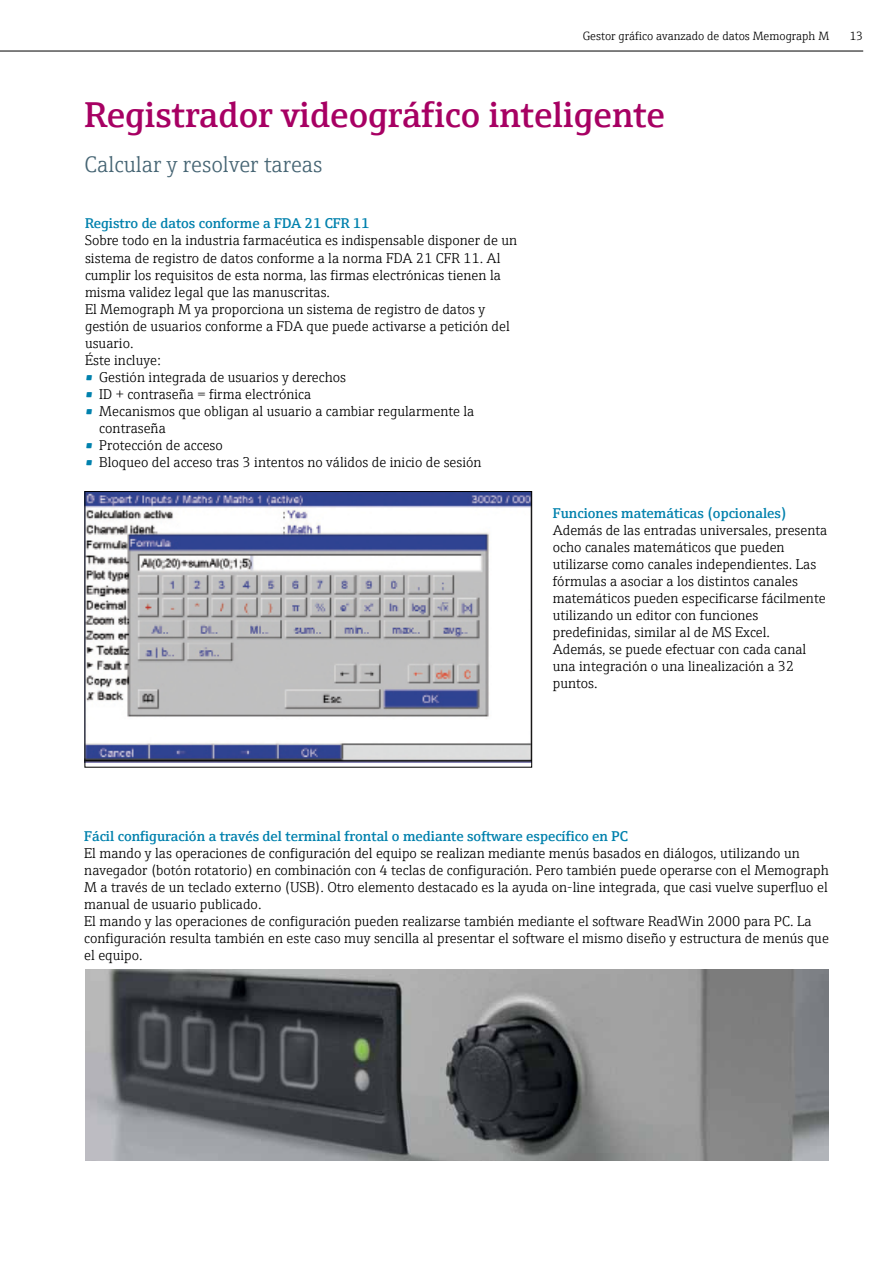
<style>
.page{position:relative;width:893px;height:1263px;background:#fff}
.page>*{position:absolute;margin:0;border:0;box-sizing:border-box;transform-origin:0 0}
.t1{font:600 36px "E+H Serif";color:#a70063}
.t2{font:300 22.5px "E+H Serif";color:#456473}
.t3{font:300 14.25px/17px "E+H Serif";color:#000}
.t4{font:600 14.25px "E+H Serif";color:#0081ad}
.t5{font:300 12px "E+H Serif";color:#000}
.s1{font-weight:600;color:#0081ad}
</style>
<div class="page">
<img style="left:85px;top:969px;width:744px;height:192px">
<img style="left:87px;top:493px;width:443px;height:269px">
<div style="left:85px;top:491px;width:447px;height:276px;border:1px solid #000"></div>
<hr style="left:0;top:51px;width:863px;height:1px;background:#000">
<p class="t5" style="left:583px;top:27px;width:248px">Gestor gráfico avanzado de datos Memograph M</p>
<p class="t5" style="left:849px;top:27px;width:15px">13</p>
<h1 class="t1" style="left:85px;top:87px;width:582px">Registrador videográfico inteligente</h1>
<h2 class="t2" style="left:85px;top:148px;width:240px">Calcular y resolver tareas</h2>
<p class="t4" style="left:85px;top:213px;width:286px">Registro de datos conforme a FDA 21 CFR 11</p>
<p class="t3" style="left:85px;top:231px;width:434px">Sobre todo en la industria farmacéutica es indispensable disponer de un sistema de registro de datos conforme a la norma FDA 21 CFR 11. Al cumplir los requisitos de esta norma, las firmas electrónicas tienen la misma validez legal que las manuscritas.<br>El Memograph M ya proporciona un sistema de registro de datos y gestión de usuarios conforme a FDA que puede activarse a petición del usuario.<br>Éste incluye:</p>
<p class="t3" style="left:85px;top:367px;width:263px"><span class="s1">•</span> Gestión integrada de usuarios y derechos</p>
<p class="t3" style="left:85px;top:384px;width:228px"><span class="s1">•</span> ID + contraseña = firma electrónica</p>
<p class="t3" style="left:99px;top:401px;width:377px;text-indent:-14px"><span class="s1">•</span> Mecanismos que obligan al usuario a cambiar regularmente la contraseña</p>
<p class="t3" style="left:85px;top:435px;width:139px"><span class="s1">•</span> Protección de acceso</p>
<p class="t3" style="left:85px;top:452px;width:398px"><span class="s1">•</span> Bloqueo del acceso tras 3 intentos no válidos de inicio de sesión</p>
<p class="t4" style="left:553px;top:502px;width:235px">Funciones matemáticas (opcionales)</p>
<p class="t3" style="left:553px;top:520px;width:276px">Además de las entradas universales, presenta ocho canales matemáticos que pueden utilizarse como canales independientes. Las fórmulas a asociar a los distintos canales matemáticos pueden especificarse fácilmente utilizando un editor con funciones predefinidas, similar al de MS Excel.<br>Además, se puede efectuar con cada canal una integración o una linealización a 32 puntos.</p>
<p class="t4" style="left:84px;top:825px;width:545px">Fácil configuración a través del terminal frontal o mediante software específico en PC</p>
<p class="t3" style="left:84px;top:844px;width:746px">El mando y las operaciones de configuración del equipo se realizan mediante menús basados en diálogos, utilizando un navegador (botón rotatorio) en combinación con 4 teclas de configuración. Pero también puede operarse con el Memograph M a través de un teclado externo (USB). Otro elemento destacado es la ayuda on-line integrada, que casi vuelve superfluo el manual de usuario publicado.<br>El mando y las operaciones de configuración pueden realizarse también mediante el software ReadWin 2000 para PC. La configuración resulta también en este caso muy sencilla al presentar el software el mismo diseño y estructura de menús que el equipo.</p>
</div>
